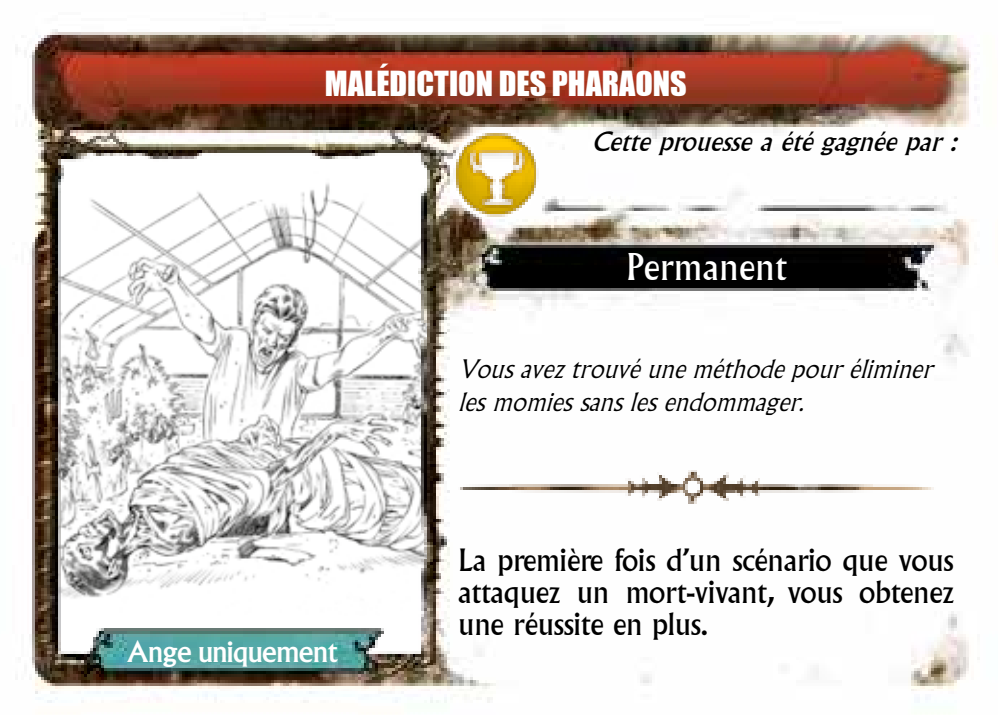
<style>
.page{position:relative;width:998px;height:715px;background:#fff}
.page>*{position:absolute;margin:0;border:0;box-sizing:border-box;transform-origin:0 0}
.t1{font:36px "Albertus";color:#fff}
.t2{font:32px "Impact";color:#fff}
.t3{font:32px "Albertus Mdm";color:#fff}
.t4{font:30px/32px "Albertus";letter-spacing:-.015em;color:#000;text-align:justify}
.t5{font:italic 28px/33.6px "Albertus M Lgt";color:#000}
.t6{font:italic 26px "Albertus";color:#000}
</style>
<div class="page">
<img style="left:15px;top:29px;width:962px;height:674px">
<img style="left:451px;top:463px;width:492px;height:41px">
<p class="t2" style="left:325px;top:61px;width:363px">MALÉDICTION DES PHARAONS</p>
<p class="t6" style="left:592px;top:127px;width:374px">Cetteprouesseaétégagnéepar :</p>
<p class="t1" style="left:626px;top:245px;width:162px">Permanent</p>
<p class="t3" style="left:127px;top:629px;width:213px">Ange uniquement</p>
<p class="t5" style="left:458px;top:354px;width:486px">Vousaveztrouvéuneméthodepouréliminer lesmomiessanslesendommager.</p>
<p class="t4" style="left:458px;top:544px;width:497px">La première fois d’un scénario que vous attaquez un mort-vivant, vous obtenez une réussite en plus.</p>
</div>
